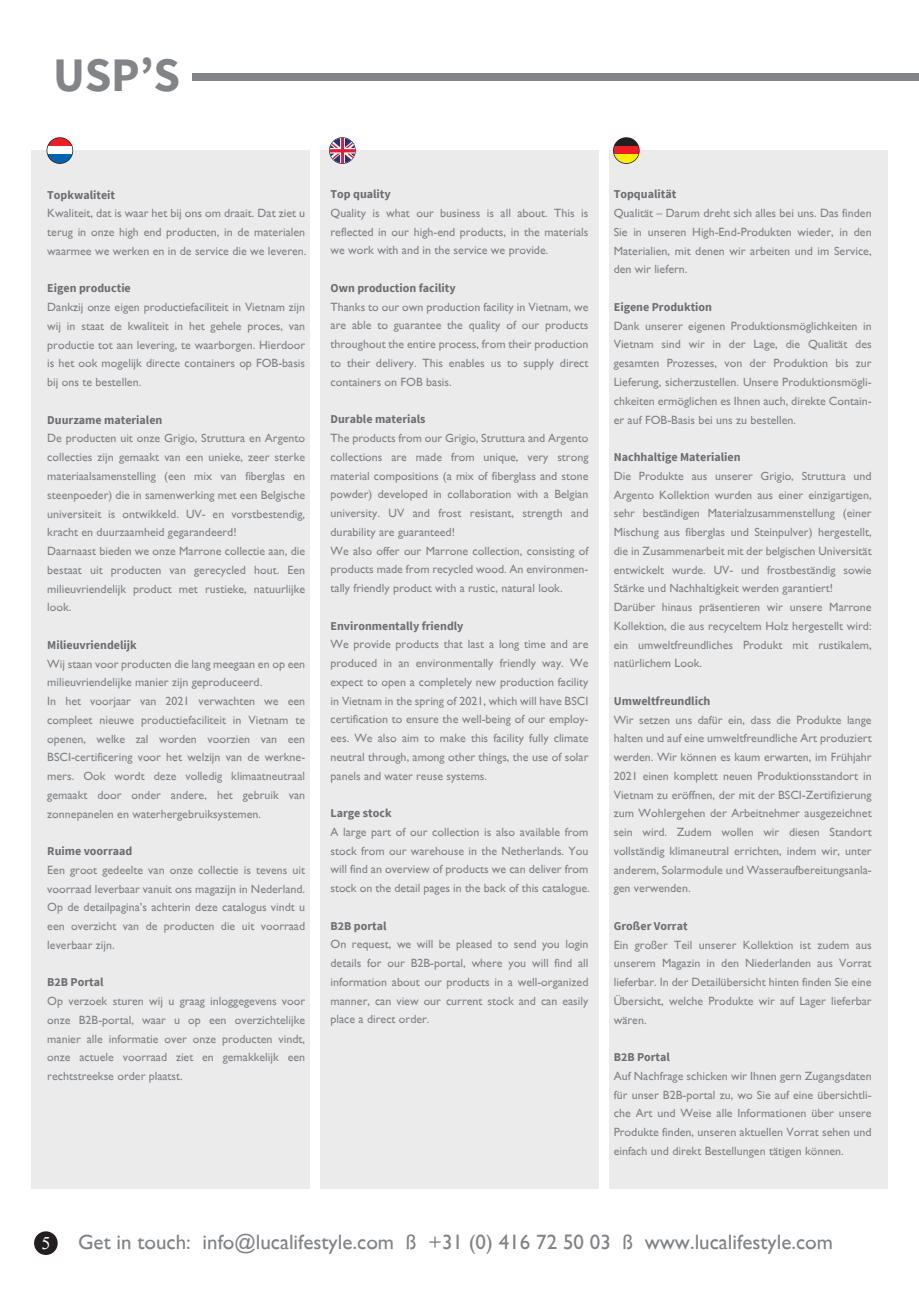
<style>
.page{position:relative;width:919px;height:1289px;background:#fff}
.page>*{position:absolute;margin:0;border:0;box-sizing:border-box;transform-origin:0 0}
.t1{font:700 48px "Source Sans Pro";color:#828487}
.t2{font:22.5px "Aparajita";color:#fff}
.t3{font:21px "Gill Sans";color:#808285}
.t4{font:12px/18.8px "Gill Sans";color:#808285;text-align:justify}
.t5{font:700 12px "Source Sans Pro";color:#6d6e71}
</style>
<div class="page">
<div style="left:34px;top:1231px;width:24px;height:23px;background:#231f20;border-radius:50%"></div>
<div style="left:193px;top:73px;width:725px;height:7px;background:#828487"></div>
<div style="left:32px;top:150px;width:278px;height:1038px;background:#ebebec"></div>
<div style="left:320px;top:150px;width:278px;height:1038px;background:#ebebec"></div>
<div style="left:609px;top:150px;width:278px;height:1038px;background:#ebebec"></div>
<div style="left:47px;top:137px;width:26px;height:27px;border:2px solid #231f20;border-radius:50%"></div>
<svg style="left:47px;top:138px;width:25px;height:8px"></svg>
<div style="left:47px;top:146px;width:25px;height:9px;background:#fff"></div>
<svg style="left:47px;top:155px;width:25px;height:8px"></svg>
<div style="left:613px;top:137px;width:26px;height:27px;border:2px solid #231f20;border-radius:50%"></div>
<svg style="left:614px;top:138px;width:24px;height:8px"></svg>
<div style="left:613px;top:146px;width:25px;height:9px;background:#ed1d24"></div>
<svg style="left:613px;top:155px;width:25px;height:8px"></svg>
<div style="left:329px;top:137px;width:26px;height:27px;border:2px solid #231f20;border-radius:50%"></div>
<svg style="left:330px;top:138px;width:25px;height:25px"></svg>
<h1 class="t1" style="left:53px;top:42px;width:128px">USP’S</h1>
<p class="t5" style="left:47px;top:186px;width:69px">Topkwaliteit</p>
<p class="t4" style="left:47px;top:204px;width:261px">Kwaliteit, dat is waar het bij ons om draait. Dat ziet u terug in onze high end producten, in de materialen waarmee we werken en in de service die we leveren.</p>
<p class="t5" style="left:47px;top:280px;width:85px">Eigen productie</p>
<p class="t4" style="left:47px;top:298px;width:259px">Dankzij onze eigen productiefaciliteit in Vietnam zijn wij in staat de kwaliteit in het gehele proces, van productie tot aan levering, te waarborgen. Hierdoor is het ook mogelijk directe containers op FOB-basis bij ons te bestellen.</p>
<p class="t5" style="left:47px;top:411px;width:117px">Duurzame materialen</p>
<p class="t4" style="left:47px;top:429px;width:259px;text-align:left">De producten uit onze Grigio, Struttura en Argento collecties zijn gemaakt van een unieke, zeer sterke materiaalsamenstelling (een mix van fiberglas en steenpoeder) die in samenwerking met een Belgische universiteit is ontwikkeld. UV- en vorstbestendig, kracht en duurzaamheid gegarandeerd!<br>Daarnaast bieden we onze Marrone collectie aan, die bestaat uit producten van gerecycled hout. Een milieuvriendelijk product met rustieke, natuurlijke look.</p>
<p class="t5" style="left:47px;top:636px;width:91px">Milieuvriendelijk</p>
<p class="t4" style="left:47px;top:654px;width:259px;text-align:left">Wij staan voor producten die lang meegaan en op een milieuvriendelijke manier zijn geproduceerd.<br>In het voorjaar van 2021 verwachten we een compleet nieuwe productiefaciliteit in Vietnam te openen, welke zal worden voorzien van een BSCI-certificering voor het welzijn van de werkne&shy;mers. Ook wordt deze volledig klimaatneutraal gemaakt door onder andere, het gebruik van zonnepanelen en waterhergebruiksystemen.</p>
<p class="t5" style="left:47px;top:843px;width:87px">Ruime voorraad</p>
<p class="t4" style="left:47px;top:860px;width:259px">Een groot gedeelte van onze collectie is tevens uit voorraad leverbaar vanuit ons magazijn in Nederland.<br>Op de detailpagina’s achterin deze catalogus vindt u een overzicht van de producten die uit voorraad leverbaar zijn.</p>
<p class="t5" style="left:47px;top:974px;width:58px">B2B Portal</p>
<p class="t4" style="left:47px;top:991px;width:259px">Op verzoek sturen wij u graag inloggegevens voor onze B2B-portal, waar u op een overzichtelijke manier alle informatie over onze producten vindt, onze actuele voorraad ziet en gemakkelijk een rechtstreekse order plaatst.</p>
<p class="t5" style="left:330px;top:186px;width:62px">Top quality</p>
<p class="t4" style="left:330px;top:203px;width:259px">Quality is what our business is all about. This is reflected in our high-end products, in the materials we work with and in the service we provide.</p>
<p class="t5" style="left:330px;top:280px;width:127px">Own production facility</p>
<p class="t4" style="left:330px;top:297px;width:259px">Thanks to our own production facility in Vietnam, we are able to guarantee the quality of our products throughout the entire process, from their production to their delivery. This enables us to supply direct containers on FOB basis.</p>
<p class="t5" style="left:330px;top:411px;width:97px">Durable materials</p>
<p class="t4" style="left:330px;top:428px;width:259px;text-align:left">The products from our Grigio, Struttura and Argento collections are made from unique, very strong material compositions (a mix of fiberglass and stone powder) developed in collaboration with a Belgian university. UV and frost resistant, strength and durability are guaranteed!<br>We also offer our Marrone collection, consisting of products made from recycled wood. An environmen&shy;tally friendly product with a rustic, natural look.</p>
<p class="t5" style="left:330px;top:617px;width:134px">Environmentally friendly</p>
<p class="t4" style="left:330px;top:634px;width:259px">We provide products that last a long time and are produced in an environmentally friendly way. We expect to open a completely new production facility in Vietnam in the spring of 2021, which will have BSCI certification to ensure the well-being of our employ&shy;ees. We also aim to make this facility fully climate neutral through, among other things, the use of solar panels and water reuse systems.</p>
<p class="t5" style="left:330px;top:805px;width:63px">Large stock</p>
<p class="t4" style="left:330px;top:822px;width:261px;text-align:left">A large part of our collection is also available from stock from our warehouse in the Netherlands. You will find an overview of products we can deliver from stock on the detail pages in the back of this catalogue.</p>
<p class="t5" style="left:330px;top:917px;width:57px">B2B portal</p>
<p class="t4" style="left:330px;top:934px;width:259px">On request, we will be pleased to send you login details for our B2B-portal, where you will find all information about our products in a well-organized manner, can view our current stock and can easily place a direct order.</p>
<p class="t5" style="left:613px;top:186px;width:64px">Topqualität</p>
<p class="t4" style="left:613px;top:204px;width:259px">Qualität – Darum dreht sich alles bei uns. Das finden Sie in unseren High-End-Produkten wieder, in den Materialien, mit denen wir arbeiten und im Service, den wir liefern.</p>
<p class="t5" style="left:613px;top:299px;width:100px">Eigene Produktion</p>
<p class="t4" style="left:613px;top:316px;width:259px">Dank unserer eigenen Produktionsmöglichkeiten in Vietnam sind wir in der Lage, die Qualität des gesamten Prozesses, von der Produktion bis zur Lieferung, sicherzustellen. Unsere Produktionsmögli&shy;chkeiten ermöglichen es Ihnen auch, direkte Contain&shy;er auf FOB-Basis bei uns zu bestellen.</p>
<p class="t5" style="left:613px;top:449px;width:128px">Nachhaltige Materialien</p>
<p class="t4" style="left:613px;top:466px;width:259px;text-align:left">Die Produkte aus unserer Grigio, Struttura und Argento Kollektion wurden aus einer einzigartigen, sehr beständigen Materialzusammenstellung (einer Mischung aus fiberglas und Steinpulver) hergestellt, die in Zusammenarbeit mit der belgischen Universität entwickelt wurde. UV- und frostbeständig sowie Stärke und Nachhaltigkeit werden garantiert!<br>Darüber hinaus präsentieren wir unsere Marrone Kollektion, die aus recyceltem Holz hergestellt wird: ein umweltfreundliches Produkt mit rustikalem, natürlichem Look.</p>
<p class="t5" style="left:613px;top:692px;width:98px">Umweltfreundlich</p>
<p class="t4" style="left:613px;top:710px;width:259px">Wir setzen uns dafür ein, dass die Produkte lange halten und auf eine umweltfreundliche Art produziert werden. Wir können es kaum erwarten, im Frühjahr 2021 einen komplett neuen Produktionsstandort in Vietnam zu eröffnen, der mit der BSCI-Zertifizierung zum Wohlergehen der Arbeitnehmer ausgezeichnet sein wird. Zudem wollen wir diesen Standort vollständig klimaneutral errichten, indem wir, unter anderem, Solarmodule und Wasseraufbereitungsanla&shy;gen verwenden.</p>
<p class="t5" style="left:613px;top:917px;width:75px">Großer Vorrat</p>
<p class="t4" style="left:613px;top:935px;width:259px">Ein großer Teil unserer Kollektion ist zudem aus unserem Magazin in den Niederlanden aus Vorrat lieferbar. In der Detailübersicht hinten finden Sie eine Übersicht, welche Produkte wir auf Lager lieferbar wären.</p>
<p class="t5" style="left:613px;top:1049px;width:58px">B2B Portal</p>
<p class="t4" style="left:613px;top:1066px;width:259px">Auf Nachfrage schicken wir Ihnen gern Zugangsdaten für unser B2B-portal zu, wo Sie auf eine übersichtli&shy;che Art und Weise alle Informationen über unsere Produkte finden, unseren aktuellen Vorrat sehen und einfach und direkt Bestellungen tätigen können.</p>
<h2 class="t2" style="left:41px;top:1228px;width:11px">5</h2>
<h3 class="t3" style="left:78px;top:1229px;width:756px">Get in touch: info@lucalifestyle.com ß +31 (0) 416 72 50 03 ß www.lucalifestyle.com</h3>
</div>
